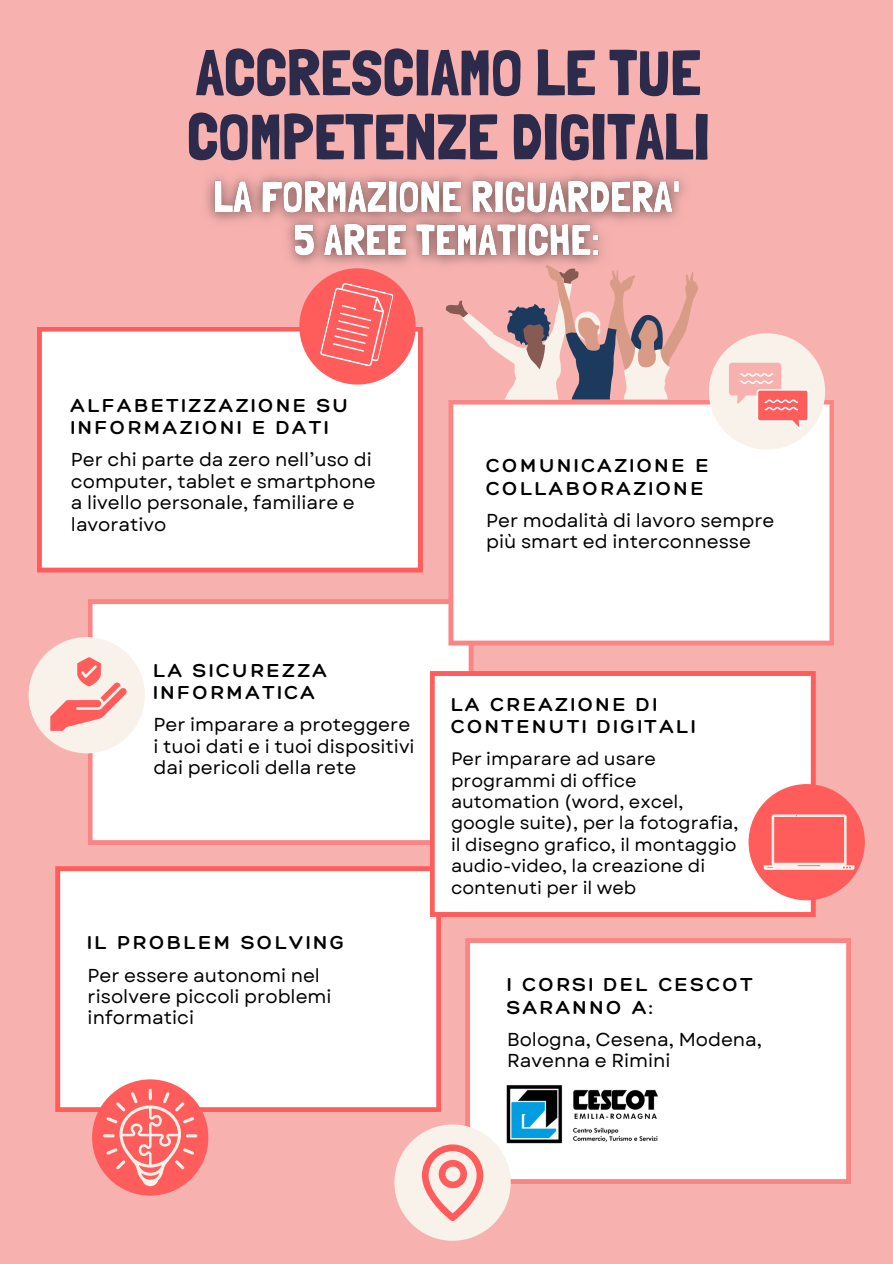
<style>
.page{position:relative;width:893px;height:1264px;background:#fff}
.page>*{position:absolute;margin:0;border:0;box-sizing:border-box;transform-origin:0 0}
.t1{font:64.5px "Londrina Solid";color:#2c2b4c}
.t2{font:300 20.4px/22.5px "Hero";letter-spacing:.13em;color:#000}
.t3{font:18.75px/21.3px "Garet";color:#000}
.t4{font:18px/21.3px "Garet";color:#000}
</style>
<div class="page">
<div style="left:0;top:0;width:892px;height:1263px;background:#f7b2b0"></div>
<div style="left:37px;top:327px;width:386px;height:245px;background:#fff"></div>
<svg style="left:465px;top:938px;width:386px;height:245px;background:#fef5f5"></svg>
<div style="left:88px;top:599px;width:385px;height:246px;background:#fff"></div>
<div style="left:29px;top:637px;width:116px;height:116px;background:#f9f2ea;border-radius:50%"></div>
<div style="left:448px;top:399px;width:386px;height:246px;background:#fff"></div>
<div style="left:55px;top:866px;width:386px;height:246px;background:#fff"></div>
<div style="left:430px;top:671px;width:385px;height:245px;background:#fff"></div>
<div style="left:299px;top:268px;width:116px;height:116px;background:#ff5c5c;border-radius:50%"></div>
<div style="left:394px;top:1124px;width:116px;height:116px;background:#f9f2ea;border-radius:50%"></div>
<div style="left:708px;top:333px;width:117px;height:116px;background:#f9f2ea;border-radius:50%"></div>
<div style="left:92px;top:1079px;width:116px;height:116px;background:#ff5c5c;border-radius:50%"></div>
<div style="left:748px;top:784px;width:116px;height:116px;background:#ff5c5c;border-radius:50%"></div>
<svg style="left:729px;top:363px;width:79px;height:67px"></svg>
<svg style="left:319px;top:282px;width:75px;height:85px"></svg>
<svg style="left:50px;top:657px;width:77px;height:74px"></svg>
<svg style="left:763px;top:814px;width:91px;height:55px"></svg>
<svg style="left:103px;top:1088px;width:94px;height:98px"></svg>
<svg style="left:445px;top:277px;width:253px;height:122px"></svg>
<svg style="left:422px;top:1144px;width:61px;height:76px"></svg>
<img style="left:206px;top:174px;width:488px;height:103px">
<img style="left:491px;top:1042px;width:166px;height:132px">
<p class="t1" style="left:196px;top:34px;width:507px">ACCRESCIAMO LE TUE</p>
<p class="t1" style="left:187px;top:98px;width:524px">COMPETENZE DIGITALI</p>
<p class="t2" style="left:71px;top:393px;width:279px">ALFABETIZZAZIONE SU<br>INFORMAZIONI E DATI</p>
<p class="t3" style="left:71px;top:449px;width:306px">Per chi parte da zero nell’uso di computer, tablet e smartphone a livello personale, familiare e lavorativo</p>
<p class="t2" style="left:486px;top:454px;width:224px">COMUNICAZIONE E<br>COLLABORAZIONE</p>
<p class="t3" style="left:486px;top:510px;width:290px">Per modalità di lavoro sempre più smart ed interconnesse</p>
<p class="t2" style="left:153px;top:658px;width:175px">LA SICUREZZA<br>INFORMATICA</p>
<p class="t3" style="left:153px;top:714px;width:258px">Per imparare a proteggere</p>
<p class="t3" style="left:153px;top:735px;width:262px">i tuoi dati e i tuoi dispositivi</p>
<p class="t3" style="left:153px;top:757px;width:204px">dai pericoli della rete</p>
<p class="t2" style="left:88px;top:931px;width:258px">IL PROBLEM SOLVING</p>
<p class="t3" style="left:88px;top:964px;width:245px">Per essere autonomi nel risolvere piccoli problemi informatici</p>
<p class="t2" style="left:451px;top:692px;width:246px">LA CREAZIONE DI<br>CONTENUTI DIGITALI</p>
<p class="t4" style="left:451px;top:748px;width:289px">Per imparare ad usare programmi di office automation (word, excel, google suite), per la fotografia, il disegno grafico, il montaggio audio-video, la creazione di contenuti per il web</p>
<p class="t2" style="left:507px;top:972px;width:247px">I CORSI DEL CESCOT<br>SARANNO A:</p>
<p class="t3" style="left:507px;top:1028px;width:256px">Bologna, Cesena, Modena,<br>Ravenna e Rimini</p>
</div>
